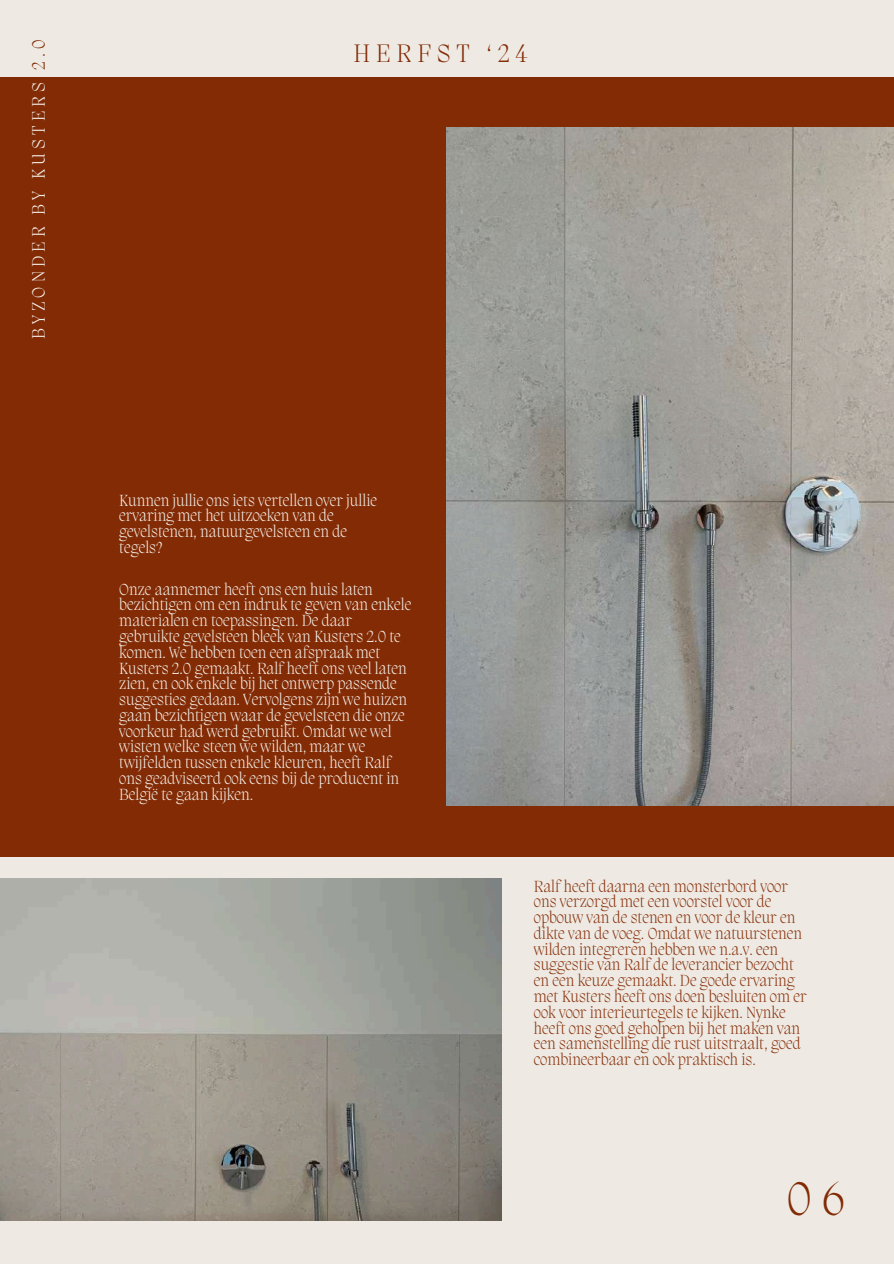
<style>
.page{position:relative;width:894px;height:1264px;background:#fff}
.page>*{position:absolute;margin:0;border:0;box-sizing:border-box;transform-origin:0 0}
.t1{font:200 48.45px "Migra";color:#822b05}
.t2{font:200 25.95px "Migra";letter-spacing:.22em;color:#822b05}
.t3{font:200 18.45px "Migra";letter-spacing:.22em;color:#f6f0e9}
.t4{font:200 16.5px/15.8px "Migra";color:#f6f0e9}
.t5{font:200 16.5px/15.8px "Migra";color:#89320d}
.s1{color:#822b05}
</style>
<div class="page">
<div style="left:0;top:0;width:893px;height:1263px;background:#eeeae3"></div>
<div style="left:0;top:77px;width:893px;height:779px;background:#822b05"></div>
<img style="left:446px;top:128px;width:447px;height:677px">
<img style="left:0;top:878px;width:501px;height:342px">
<p class="t3" style="left:30px;top:339px;width:300px;rotate:-90deg">BYZONDER BY KUSTERS <span class="s1">2.0</span></p>
<h2 class="t2" style="left:353px;top:41px;width:175px">HERFST ‘24</h2>
<p class="t4" style="left:119px;top:493px;width:259px">Kunnen jullie ons iets vertellen over jullie ervaring met het uitzoeken van de gevelstenen, natuurgevelsteen en de tegels?</p>
<p class="t4" style="left:119px;top:582px;width:293px">Onze aannemer heeft ons een huis laten bezichtigen om een indruk te geven van enkele materialen en toepassingen. De daar gebruikte gevelsteen bleek van Kusters 2.0 te komen. We hebben toen een afspraak met Kusters 2.0 gemaakt. Ralf heeft ons veel laten zien, en ook enkele bij het ontwerp passende suggesties gedaan. Vervolgens zijn we huizen gaan bezichtigen waar de gevelsteen die onze voorkeur had werd gebruikt. Omdat we wel wisten welke steen we wilden, maar we twijfelden tussen enkele kleuren, heeft Ralf ons geadviseerd ook eens bij de producent in België te gaan kijken.</p>
<p class="t5" style="left:533px;top:879px;width:274px">Ralf heeft daarna een monsterbord voor ons verzorgd met een voorstel voor de opbouw van de stenen en voor de kleur en dikte van de voeg. Omdat we natuurstenen wilden integreren hebben we n.a.v. een suggestie van Ralf de leverancier bezocht en een keuze gemaakt. De goede ervaring met Kusters heeft ons doen besluiten om er ook voor interieurtegels te kijken. Nynke heeft ons goed geholpen bij het maken van een samenstelling die rust uitstraalt, goed combineerbaar en ook praktisch is.</p>
<h1 class="t1" style="left:786px;top:1176px;width:59px">06</h1>
</div>
